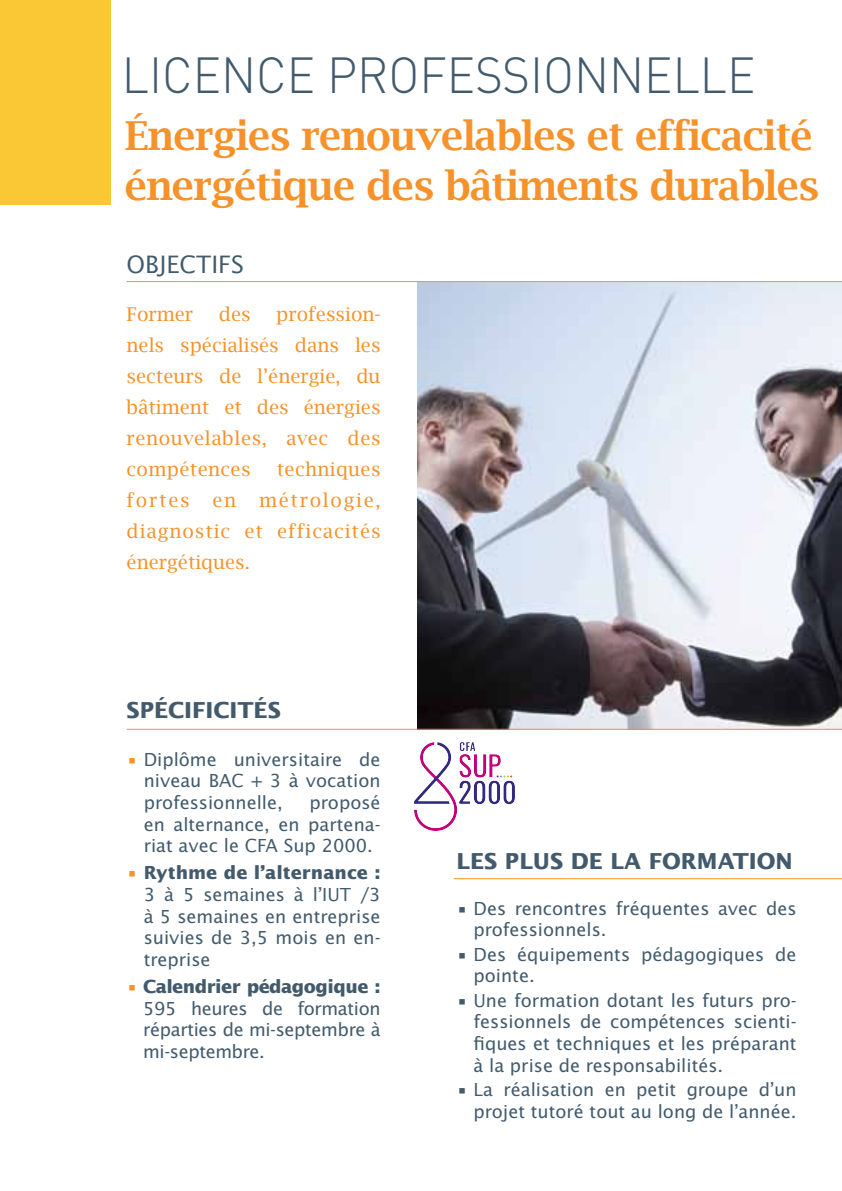
<style>
.page{position:relative;width:842px;height:1191px;background:#fff}
.page>*{position:absolute;margin:0;border:0;box-sizing:border-box;transform-origin:0 0}
.t1{font:300 50px "DIN";color:#425a6c;scale:.95 1}
.t2{font:600 40px/50px "Lucida Bright";letter-spacing:-.02em;color:#f7922a}
.t3{font:24px "Lucida Sans";color:#425a6c}
.t4{font:700 22px "Lucida Sans";color:#425a6c}
.t5{font:19px/31px "Lucida Bright";letter-spacing:.03em;color:#f7922a;text-align:justify}
.t6{font:18px/21.6px "Lucida Sans";color:#425a6c;text-align:justify}
.s1{color:#f7922a}
.s2{font-weight:700}
</style>
<div class="page">
<img style="left:418px;top:282px;width:424px;height:447px">
<div style="left:0;top:0;width:111px;height:204px;background:#fac834"></div>
<hr style="left:127px;top:281px;width:715px;height:1px;background:#f7922a">
<hr style="left:127px;top:729px;width:715px;height:1px;background:#f7922a">
<hr style="left:454px;top:878px;width:388px;height:1px;background:#f7922a">
<img style="left:415px;top:742px;width:99px;height:89px">
<h1 class="t1" style="left:122px;top:44px;width:668px">LICENCE PROFESSIONNELLE</h1>
<h2 class="t2" style="left:125px;top:110px;width:696px">Énergies renouvelables et efficacité énergétique des bâtiments durables</h2>
<h3 class="t3" style="left:127px;top:249px;width:119px">OBJECTIFS</h3>
<p class="t5" style="left:127px;top:298px;width:255px;text-indent:150px">profession&shy;nels spécialisés dans les secteurs de l’énergie, du bâtiment et des énergies renouvelables, avec des compétences</p>
<p class="t5" style="left:127px;top:298px;width:68px">Former</p>
<p class="t5" style="left:219px;top:298px;width:33px">des</p>
<p class="t5" style="left:127px;top:454px;width:256px;text-indent:150px">techniques fortes en métrologie, diagnostic et efficacités énergétiques.</p>
<p class="t4" style="left:127px;top:696px;width:156px">SPÉCIFICITÉS</p>
<p class="t6" style="left:144px;top:748px;width:238px;text-indent:-17px"><span class="s1">•</span> Diplôme universitaire de niveau BAC + 3 à vocation professionnelle,</p>
<p class="t6" style="left:144px;top:791px;width:238px;text-indent:166px">proposé en alternance, en partena&shy;riat avec le CFA Sup 2000.</p>
<p class="t6" style="left:144px;top:861px;width:238px;text-indent:-17px"><span class="s1">•</span> <span class="s2">Rythme de l’alternance :<br></span>3 à 5 semaines à l’IUT /3 à 5 semaines en entreprise suivies de 3,5 mois en en&shy;treprise</p>
<p class="t6" style="left:143px;top:975px;width:239px;text-indent:-17px"><span class="s1">•</span> <span class="s2">Calendrier pédagogique :<br></span>595 heures de formation réparties de mi-septembre à mi-septembre.</p>
<p class="t4" style="left:456px;top:848px;width:338px">LES PLUS DE LA FORMATION</p>
<p class="t6" style="left:473px;top:897px;width:325px;text-indent:-17px">• Des rencontres fréquentes avec des professionnels.</p>
<p class="t6" style="left:473px;top:943px;width:325px;text-indent:-17px">• Des équipements pédagogiques de pointe.</p>
<p class="t6" style="left:473px;top:989px;width:325px;text-indent:-17px">• Une formation dotant les futurs pro&shy;fessionnels de compétences scienti&shy;fiques et techniques et les préparant à la prise de responsabilités.</p>
<p class="t6" style="left:456px;top:1078px;width:342px;text-align:right">• La réalisation en petit groupe d’un projet tutoré tout au long de l’année.</p>
</div>
